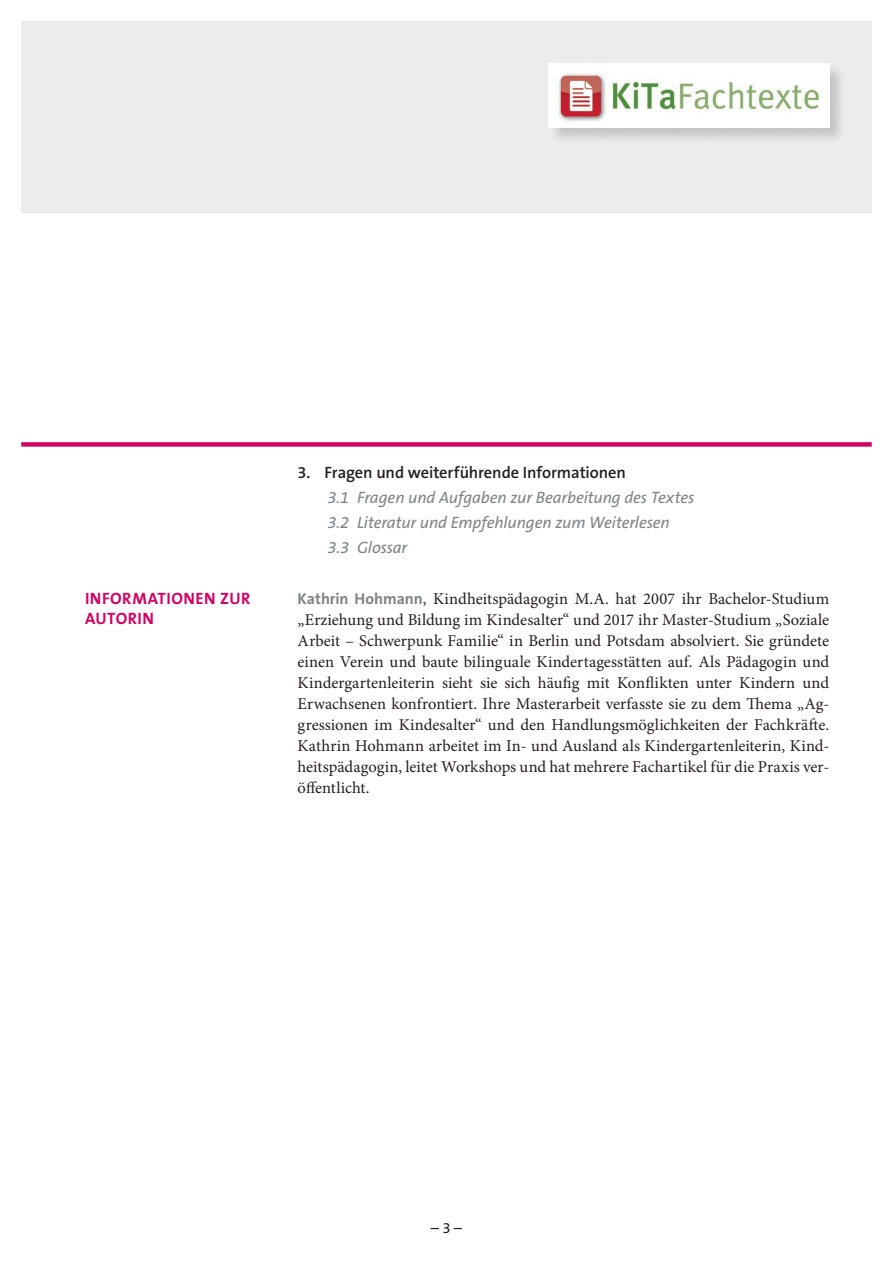
<style>
.page{position:relative;width:893px;height:1263px;background:#fff}
.page>*{position:absolute;margin:0;border:0;box-sizing:border-box;transform-origin:0 0}
.Studientext-Fließtex{font:16.5px/21px "Minion Pro";color:#231f20;text-align:justify}
.Gliederung_1{font:italic 16.5px "The Sans B5 Plain";letter-spacing:-.01em;color:#808285}
.Gliederung_1_minus7{font:600 16.5px "The Sans B6";letter-spacing:-.005em;color:#231f20}
.Marginalien_Deckblat{font:700 16.5px/19.5px "The Sans B7";letter-spacing:.03em;color:#d10364}
.t1{font:15px "The Sans B5 Plain";color:#231f20}
.s1{font-family:"The Sans B7";font-weight:700;font-size:15.75px;color:#808285}
</style>
<div class="page">
<div style="left:21px;top:442px;width:851px;height:5px;background:#d10364"></div>
<div style="left:21px;top:21px;width:851px;height:192px;background:#ececee"></div>
<div style="left:548px;top:63px;width:298px;height:82px;background:#231f20;opacity:.2"></div>
<img style="left:549px;top:64px;width:280px;height:64px">
<p class="Marginalien_Deckblat" style="left:85px;top:589px;width:167px">INFORMATIONEN ZUR<br>AUTORIN</p>
<p class="Gliederung_1_minus7" style="left:298px;top:463px;width:330px">3. Fragen und weiterführende Informationen</p>
<p class="Gliederung_1" style="left:327px;top:488px;width:368px">3.1 Fragen und Aufgaben zur Bearbeitung des Textes</p>
<p class="Gliederung_1" style="left:327px;top:514px;width:344px">3.2 Literatur und Empfehlungen zum Weiterlesen</p>
<p class="Gliederung_1" style="left:327px;top:539px;width:81px">3.3 Glossar</p>
<p class="Studientext-Fließtex" style="left:298px;top:588px;width:533px"><span class="s1">Kathrin Hohmann</span>, Kindheitspädagogin M.A. hat 2007 ihr Bachelor-Studium „Erziehung und Bildung im Kindesalter“ und 2017 ihr Master-Studium „Soziale Arbeit – Schwerpunk Familie“ in Berlin und Potsdam absolviert. Sie gründete einen Verein und baute bilinguale Kindertagesstätten auf. Als Pädagogin und Kindergartenleiterin sieht sie sich häufig mit Konflikten unter Kindern und Erwachsenen konfrontiert. Ihre Masterarbeit verfasste sie zu dem Thema „Ag&shy;gressionen im Kindesalter“ und den Handlungsmöglichkeiten der Fachkräfte.<br>Kathrin Hohmann arbeitet im In- und Ausland als Kindergartenleiterin, Kind&shy;heitspädagogin, leitet Workshops und hat mehrere Fachartikel für die Praxis ver&shy;öffentlicht.</p>
<p class="t1" style="left:431px;top:1219px;width:33px">– 3 –</p>
</div>
